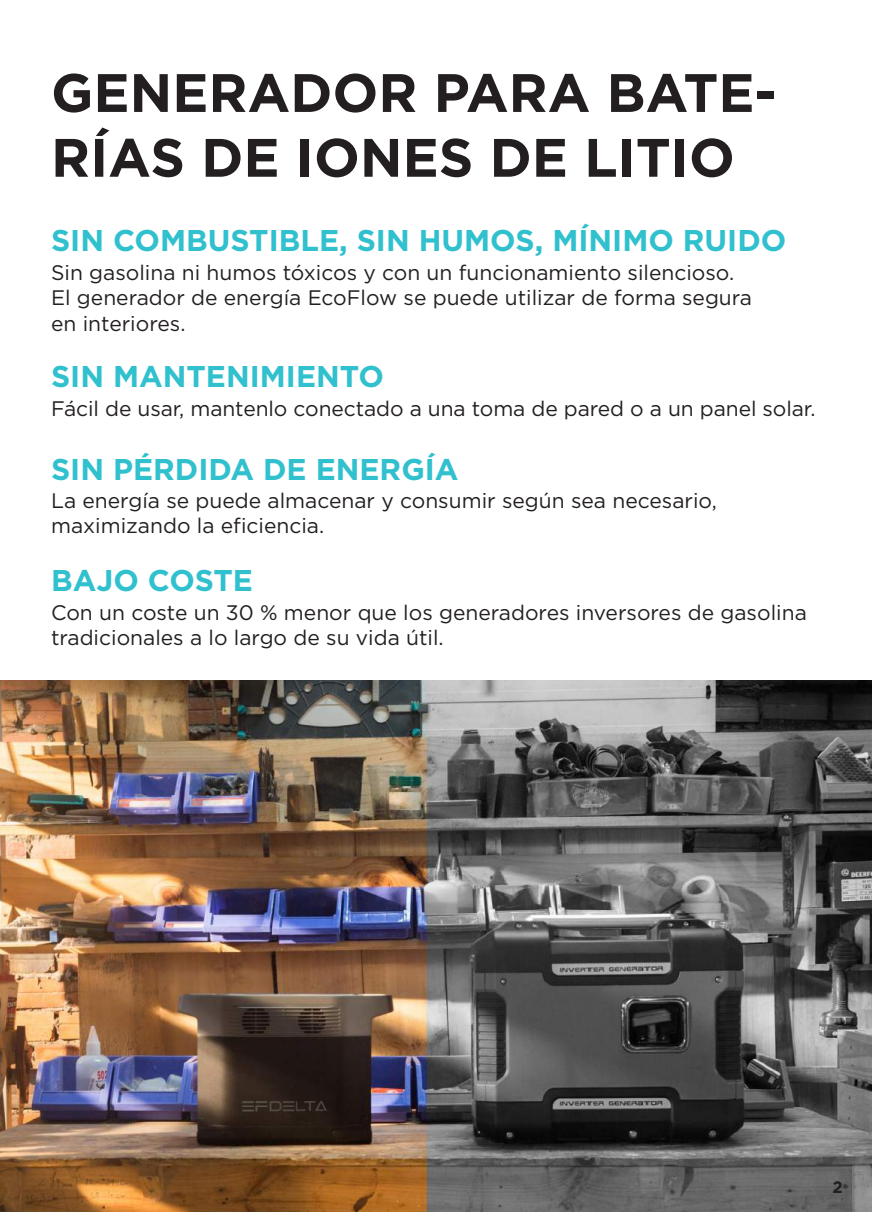
<style>
.page{position:relative;width:872px;height:1212px;background:#fff}
.page>*{position:absolute;margin:0;border:0;box-sizing:border-box;transform-origin:0 0}
.t1{font:700 54px/64.8px "Gotham";color:#231f20}
.t2{font:700 30px "Gotham";color:#30c0ce}
.t3{font:21px/25.5px "Gotham";color:#231f20}
.t4{font:700 16.5px "Gotham";color:#231f20}
</style>
<div class="page">
<img style="left:0;top:680px;width:872px;height:532px">
<h1 class="t1" style="left:51px;top:60px;width:727px">GENERADOR PARA BATE-<br>RÍAS DE IONES DE LITIO</h1>
<h2 class="t2" style="left:51px;top:221px;width:737px">SIN COMBUSTIBLE, SIN HUMOS, MÍNIMO RUIDO</h2>
<p class="t3" style="left:51px;top:259px;width:702px">Sin gasolina ni humos tóxicos y con un funcionamiento silencioso.<br>El generador de energía EcoFlow se puede utilizar de forma segura en interiores.</p>
<h2 class="t2" style="left:51px;top:357px;width:334px">SIN MANTENIMIENTO</h2>
<p class="t3" style="left:51px;top:395px;width:766px">Fácil de usar, mantenlo conectado a una toma de pared o a un panel solar.</p>
<h2 class="t2" style="left:51px;top:449px;width:409px">SIN PÉRDIDA DE ENERGÍA</h2>
<p class="t3" style="left:51px;top:487px;width:667px">La energía se puede almacenar y consumir según sea necesario, maximizando la eficiencia.</p>
<h2 class="t2" style="left:51px;top:561px;width:203px">BAJO COSTE</h2>
<p class="t3" style="left:51px;top:599px;width:757px">Con un coste un 30 % menor que los generadores inversores de gasolina tradicionales a lo largo de su vida útil.</p>
<p class="t4" style="left:832px;top:1176px;width:12px">2</p>
</div>
